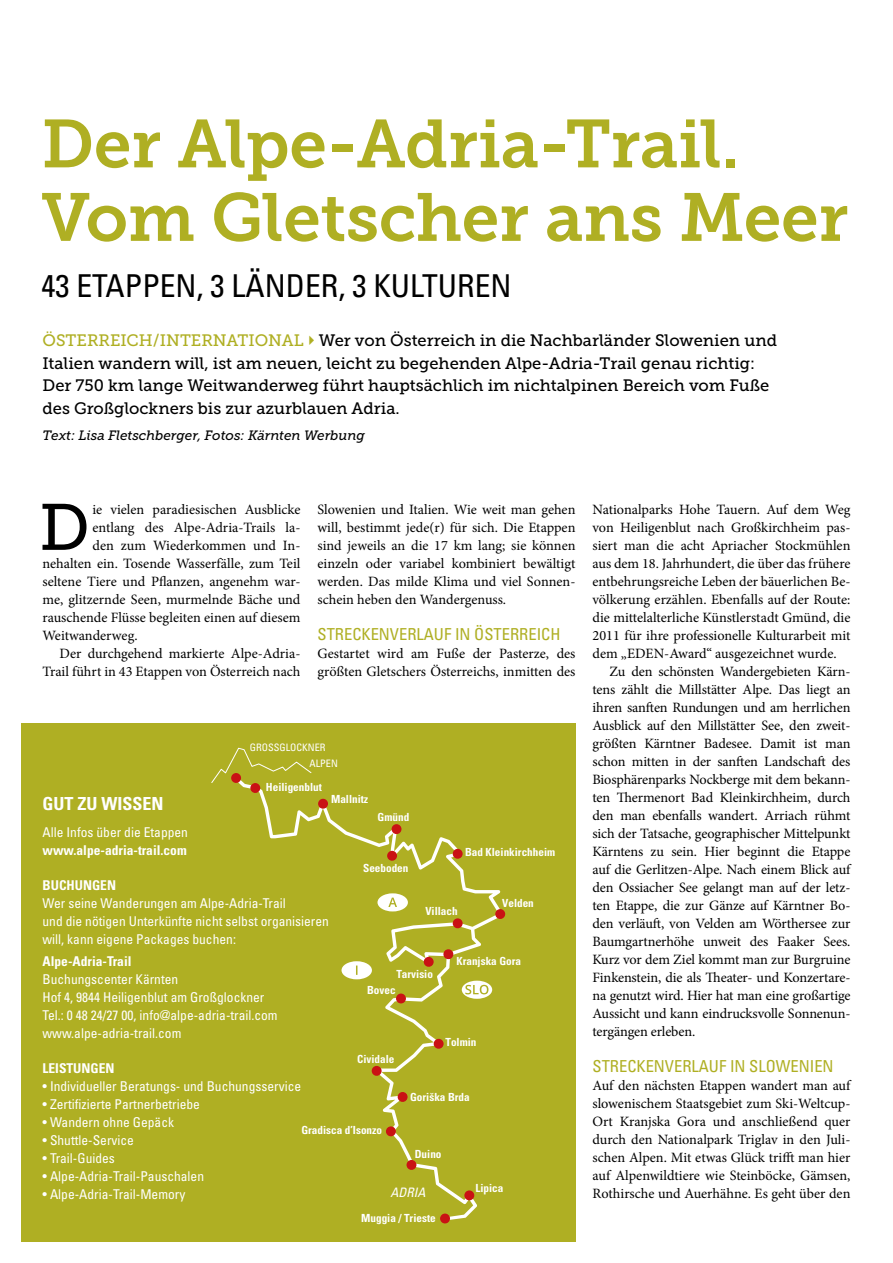
<style>
.page{position:relative;width:893px;height:1263px;background:#fff}
.page>*{position:absolute;margin:0;border:0;box-sizing:border-box;transform-origin:0 0}
.Headline_45pt{font:67.5px/73.5px "Museo Slab 700";letter-spacing:-.005em;color:#afaf23}
.copy{font:65.25px "Museo Slab 500";color:#000}
.Subline_Versalien{font:condensed 31.5px "Univers";color:#000}
.Kasten_Headline{font:700 condensed 18px "Univers";color:#fff}
.Intro{font:16.5px/22.5px "Museo Slab 500";color:#000}
.zwiti{font:condensed 16.5px "Univers";color:#afaf23}
.copy_mit_einzug{font:14.25px/18px "Minion Pro";letter-spacing:-.005em;color:#000;text-align:justify}
.copy-2{font:14.25px/18px "Minion Pro";color:#000;text-align:justify}
.Kasten_copy{font:condensed 13.5px/18px "Univers";color:#fff}
.Kasten_copy-2{font:700 condensed 13.5px "Univers";color:#fff}
.Autor_Foto{font:italic 13.5px "Museo Slab 500";color:#000}
.t1{font:13.05px "Univers 57 Condensed Obl";color:#fff}
.t2{font:700 condensed 11.25px "Univers";color:#fff}
.t3{font:condensed 10.2px "Univers";color:#fff}
.s1{color:#afaf23}
</style>
<div class="page">
<div style="left:21px;top:723px;width:554px;height:519px;background:#afaf23"></div>
<svg style="left:240px;top:784px;width:263px;height:436px"></svg>
<div style="left:250px;top:783px;width:10px;height:10px;background:#c91214;border:2px solid #c91214;border-radius:50%"></div>
<div style="left:318px;top:799px;width:10px;height:10px;background:#c91214;border:2px solid #c91214;border-radius:50%"></div>
<div style="left:392px;top:824px;width:9px;height:10px;background:#c91214;border:2px solid #c91214;border-radius:50%"></div>
<div style="left:387px;top:851px;width:10px;height:10px;background:#c91214;border:2px solid #c91214;border-radius:50%"></div>
<div style="left:453px;top:849px;width:10px;height:10px;background:#c91214;border:2px solid #c91214;border-radius:50%"></div>
<div style="left:495px;top:909px;width:10px;height:10px;background:#c91214;border:2px solid #c91214;border-radius:50%"></div>
<div style="left:453px;top:918px;width:10px;height:10px;background:#c91214;border:2px solid #c91214;border-radius:50%"></div>
<div style="left:424px;top:957px;width:10px;height:10px;background:#c91214;border:2px solid #c91214;border-radius:50%"></div>
<div style="left:443px;top:949px;width:10px;height:10px;background:#c91214;border:2px solid #c91214;border-radius:50%"></div>
<div style="left:396px;top:993px;width:10px;height:10px;background:#c91214;border:2px solid #c91214;border-radius:50%"></div>
<div style="left:434px;top:1039px;width:10px;height:10px;background:#c91214;border:2px solid #c91214;border-radius:50%"></div>
<div style="left:372px;top:1066px;width:10px;height:10px;background:#c91214;border:2px solid #c91214;border-radius:50%"></div>
<div style="left:398px;top:1092px;width:10px;height:10px;background:#c91214;border:2px solid #c91214;border-radius:50%"></div>
<div style="left:386px;top:1126px;width:10px;height:10px;background:#c91214;border:2px solid #c91214;border-radius:50%"></div>
<div style="left:407px;top:1160px;width:9px;height:10px;background:#c91214;border:2px solid #c91214;border-radius:50%"></div>
<div style="left:464px;top:1190px;width:10px;height:10px;background:#c91214;border:2px solid #c91214;border-radius:50%"></div>
<div style="left:440px;top:1213px;width:10px;height:10px;background:#c91214;border:2px solid #c91214;border-radius:50%"></div>
<svg style="left:462px;top:981px;width:30px;height:18px"></svg>
<svg style="left:377px;top:893px;width:31px;height:18px"></svg>
<svg style="left:341px;top:961px;width:31px;height:18px"></svg>
<svg style="left:211px;top:747px;width:101px;height:37px"></svg>
<p class="Headline_45pt" style="left:41px;top:108px;width:808px">Der Alpe-Adria-Trail.<br>Vom Gletscher ans Meer</p>
<p class="Subline_Versalien" style="left:41px;top:266px;width:471px">43 ETAPPEN, 3 LÄNDER, 3 KULTUREN</p>
<p class="Intro" style="left:43px;top:329px;width:736px"><span class="s1">ÖSTERREICH/INTERNATIONAL✔</span>Wer von Österreich in die Nachbarländer Slowenien und Italien wandern will, ist am neuen, leicht zu begehenden Alpe-Adria-Trail genau richtig:<br>Der 750 km lange Weitwanderweg führt hauptsächlich im nichtalpinen Bereich vom Fuße des Großglockners bis zur azurblauen Adria.</p>
<p class="Autor_Foto" style="left:43px;top:428px;width:324px">Text: Lisa Fletschberger, Fotos: Kärnten Werbung</p>
<p class="copy" style="left:39px;top:491px;width:52px">D</p>
<p class="copy-2" style="left:92px;top:500px;width:209px">ie vielen paradiesischen Ausblicke</p>
<p class="copy-2" style="left:92px;top:518px;width:209px">entlang des Alpe-Adria-Trails la-</p>
<p class="copy-2" style="left:92px;top:536px;width:209px">den zum Wiederkommen und In-</p>
<p class="copy-2" style="left:43px;top:554px;width:259px">nehalten ein. Tosende Wasserfälle, zum Teil</p>
<p class="copy-2" style="left:43px;top:572px;width:259px">seltene Tiere und Pflanzen, angenehm war-</p>
<p class="copy-2" style="left:43px;top:590px;width:259px">me, glitzernde Seen, murmelnde Bäche und</p>
<p class="copy-2" style="left:43px;top:608px;width:259px">rauschende Flüsse begleiten einen auf diesem</p>
<p class="copy-2" style="left:43px;top:626px;width:97px">Weitwanderweg.</p>
<p class="copy_mit_einzug" style="left:43px;top:644px;width:259px;text-align:right">Der durchgehend markierte Alpe-Adria-<br>Trail führt in 43 Etappen von Österreich nach</p>
<p class="copy_mit_einzug" style="left:317px;top:500px;width:259px">Slowenien und Italien. Wie weit man gehen will, bestimmt jede(r) für sich. Die Etappen sind jeweils an die 17 km lang; sie können einzeln oder variabel kombiniert bewältigt werden. Das milde Klima und viel Sonnen&shy;schein heben den Wandergenuss.</p>
<p class="zwiti" style="left:317px;top:623px;width:244px">STRECKENVERLAUF IN ÖSTERREICH</p>
<p class="copy-2" style="left:317px;top:644px;width:259px">Gestartet wird am Fuße der Pasterze, des größten Gletschers Österreichs, inmitten des</p>
<p class="t3" style="left:250px;top:741px;width:77px">GROSSGLOCKNER</p>
<p class="t2" style="left:266px;top:780px;width:57px">Heiligenblut</p>
<p class="t3" style="left:309px;top:756px;width:30px">ALPEN</p>
<p class="t2" style="left:331px;top:792px;width:39px">Mallnitz</p>
<p class="Kasten_Headline" style="left:43px;top:793px;width:123px">GUT ZU WISSEN</p>
<p class="Kasten_copy" style="left:43px;top:823px;width:147px">Alle Infos über die Etappen</p>
<p class="Kasten_copy-2" style="left:43px;top:842px;width:146px">www.alpe-adria-trail.com</p>
<p class="Kasten_copy-2" style="left:43px;top:877px;width:75px">BUCHUNGEN</p>
<p class="Kasten_copy" style="left:43px;top:894px;width:288px">Wer seine Wanderungen am Alpe-Adria-Trail<br>und die nötigen Unterkünfte nicht selbst organisieren will, kann eigene Packages buchen:</p>
<p class="Kasten_copy-2" style="left:43px;top:953px;width:90px">Alpe-Adria-Trail</p>
<p class="Kasten_copy" style="left:43px;top:970px;width:137px">Buchungscenter Kärnten</p>
<p class="Kasten_copy" style="left:43px;top:988px;width:223px">Hof 4, 9844 Heiligenblut am Großglockner</p>
<p class="Kasten_copy" style="left:43px;top:1006px;width:237px">Tel.: 0 48 24/27 00, info@alpe-adria-trail.com</p>
<p class="Kasten_copy" style="left:43px;top:1024px;width:140px">www.alpe-adria-trail.com</p>
<p class="Kasten_copy-2" style="left:43px;top:1060px;width:74px">LEISTUNGEN</p>
<p class="Kasten_copy" style="left:43px;top:1077px;width:260px">• Individueller Beratungs- und Buchungsservice</p>
<p class="Kasten_copy" style="left:43px;top:1095px;width:159px">• Zertifizierte Partnerbetriebe</p>
<p class="Kasten_copy" style="left:43px;top:1113px;width:133px">• Wandern ohne Gepäck</p>
<p class="Kasten_copy" style="left:43px;top:1131px;width:93px">• Shuttle-Service</p>
<p class="Kasten_copy" style="left:43px;top:1149px;width:74px">• Trail-Guides</p>
<p class="Kasten_copy" style="left:43px;top:1167px;width:163px">• Alpe-Adria-Trail-Pauschalen</p>
<p class="Kasten_copy" style="left:43px;top:1185px;width:144px">• Alpe-Adria-Trail-Memory</p>
<p class="t2" style="left:378px;top:810px;width:33px">Gmünd</p>
<p class="t2" style="left:465px;top:845px;width:92px">Bad Kleinkirchheim</p>
<p class="t2" style="left:363px;top:861px;width:47px">Seeboden</p>
<p class="t2" style="left:502px;top:896px;width:33px">Velden</p>
<p class="t2" style="left:425px;top:904px;width:34px">Villach</p>
<p class="t2" style="left:456px;top:954px;width:66px">Kranjska Gora</p>
<p class="t2" style="left:396px;top:967px;width:38px">Tarvisio</p>
<p class="t2" style="left:367px;top:983px;width:30px">Bovec</p>
<p class="t2" style="left:445px;top:1035px;width:33px">Tolmin</p>
<p class="t2" style="left:357px;top:1052px;width:39px">Cividale</p>
<p class="t2" style="left:410px;top:1090px;width:61px">Goriška Brda</p>
<p class="t2" style="left:301px;top:1123px;width:82px">Gradisca d’Isonzo</p>
<p class="t2" style="left:415px;top:1147px;width:28px">Duino</p>
<p class="t2" style="left:475px;top:1181px;width:29px">Lipica</p>
<p class="t1" style="left:390px;top:1184px;width:36px">ADRIA</p>
<p class="t2" style="left:361px;top:1211px;width:76px">Muggia / Trieste</p>
<p class="copy-2" style="left:592px;top:500px;width:259px">Nationalparks Hohe Tauern. Auf dem Weg von Heiligenblut nach Großkirchheim pas&shy;siert man die acht Apriacher Stockmühlen aus dem 18. Jahrhundert, die über das frühere entbehrungsreiche Leben der bäuerlichen Be&shy;völkerung erzählen. Ebenfalls auf der Route: die mittelalterliche Künstlerstadt Gmünd, die 2011 für ihre professionelle Kulturarbeit mit dem „EDEN-Award“ ausgezeichnet wurde.</p>
<p class="copy_mit_einzug" style="left:592px;top:662px;width:259px;text-indent:17px">Zu den schönsten Wandergebieten Kärn&shy;tens zählt die Millstätter Alpe. Das liegt an ihren sanften Rundungen und am herrlichen Ausblick auf den Millstätter See, den zweit&shy;größten Kärntner Badesee. Damit ist man schon mitten in der sanften Landschaft des Biosphärenparks Nockberge mit dem bekann&shy;ten Thermenort Bad Kleinkirchheim, durch den man ebenfalls wandert. Arriach rühmt sich der Tatsache, geographischer Mittelpunkt Kärntens zu sein. Hier beginnt die Etappe auf die Gerlitzen-Alpe. Nach einem Blick auf den Ossiacher See gelangt man auf der letz&shy;ten Etappe, die zur Gänze auf Kärntner Bo&shy;den verläuft, von Velden am Wörthersee zur Baumgartnerhöhe unweit des Faaker Sees.<br>Kurz vor dem Ziel kommt man zur Burgruine Finkenstein, die als Theater- und Konzertare&shy;na genutzt wird. Hier hat man eine großartige Aussicht und kann eindrucksvolle Sonnenun&shy;tergängen erleben.</p>
<p class="zwiti" style="left:592px;top:1055px;width:243px">STRECKENVERLAUF IN SLOWENIEN</p>
<p class="copy-2" style="left:592px;top:1076px;width:259px">Auf den nächsten Etappen wandert man auf slowenischem Staatsgebiet zum Ski-Weltcup-Ort Kranjska Gora und anschließend quer durch den Nationalpark Triglav in den Juli&shy;schen Alpen. Mit etwas Glück trifft man hier auf Alpenwildtiere wie Steinböcke, Gämsen, Rothirsche und Auerhähne. Es geht über den</p>
</div>
